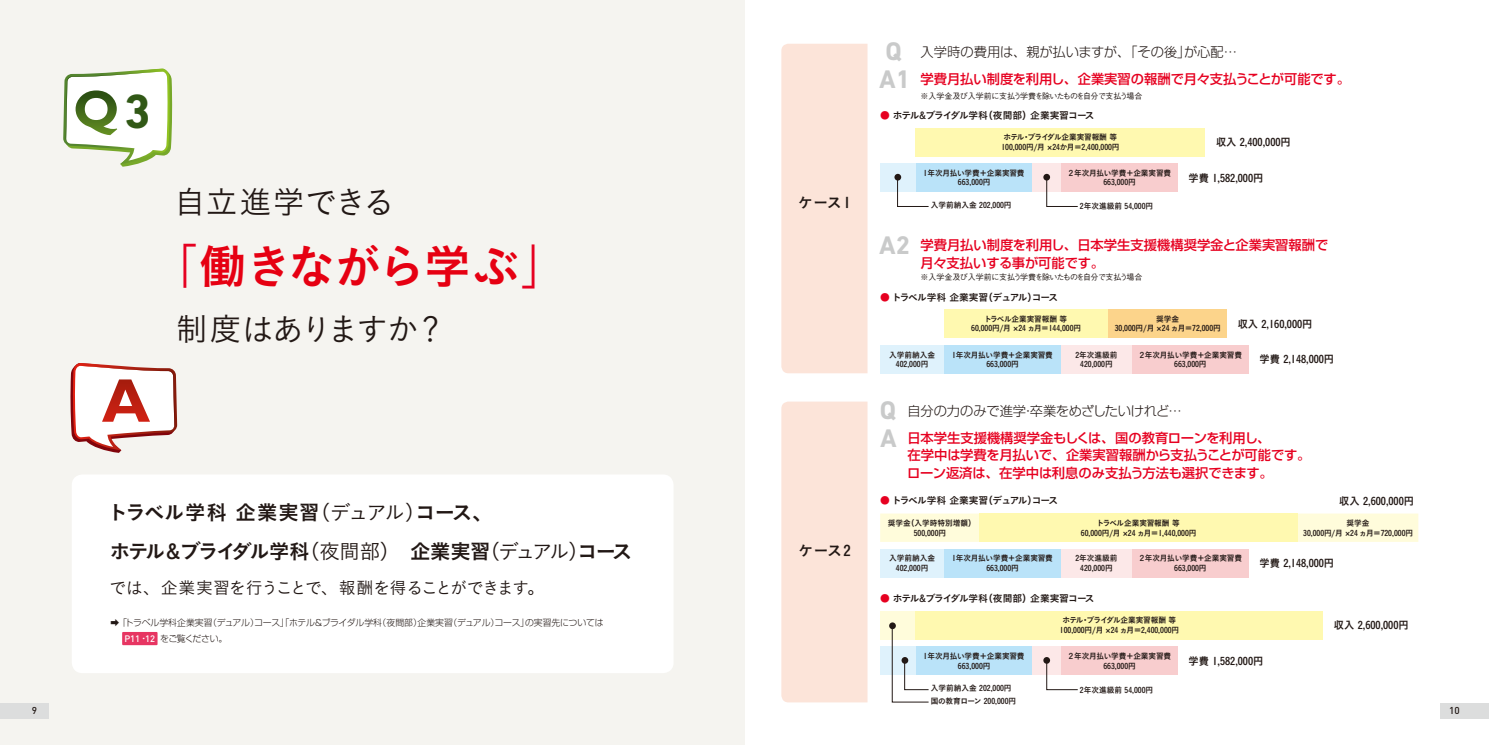
<style>
.page{position:relative;width:1489px;height:745px;background:#fff}
.page>*{position:absolute;margin:0;border:0;box-sizing:border-box;transform-origin:0 0}
.t1{font:700 48.75px "DIN Next LT Pro";color:#315816}
.t2{font:47px "Koburina Go Std W6";letter-spacing:-.015em;color:#e60012}
.t3{font:31.88px "Koburina Go Std W3";letter-spacing:-.04em;color:#221815}
.t4{font:31.88px "Koburina Go Std W3";color:#221815}
.t5{font:700 25.88px "DIN Next LT Pro";color:#c9caca}
.t6{font:20.38px/38.1px "Koburina Go Std W6";letter-spacing:-.04em;color:#221815}
.t7{font:16.88px "Koburina Go Std W3";letter-spacing:-.045em;color:#221815}
.t8{font:14.62px "Koburina Go Std W6";letter-spacing:.04em;color:#221815}
.t9{font:500 13.25px/17.8px "Shin Go Pr 6 N";letter-spacing:-.01em;color:#e60020}
.t10{font:300 13.25px "Shin Go Pr 6 N";color:#221815}
.t11{font:300 13.25px "Shin Go Pr 6 N";letter-spacing:-.02em;color:#221815}
.t12{font:10.62px "Koburina Go Std W6";color:#221815;scale:.96 1}
.t13{font:500 9.88px "DIN";color:#221815}
.t14{font:9.75px "Koburina Go Std W6";letter-spacing:-.085em;color:#221815}
.t15{font:300 8.88px/15.5px "Shin Go Pr 6 N";letter-spacing:-.02em;color:#221815}
.t16{font:8px/9.8px "Koburina Go Std W6";color:#221815;text-align:center;scale:.96 1}
.t17{font:500 8px "Gothic BBB Pr 6 N";letter-spacing:-.06em;color:#221815}
.s1{font-family:"UD Shin Go Pro";font-weight:300;color:#e60020}
.s2{font-family:"Koburina Go Std W3"}
.s3{font-family:"DIN";font-weight:500;font-size:9.25px;color:#fff}
.s4{font-weight:400;font-size:9.25px;color:#fff}
.s5{color:#e60020}
</style>
<div class="page">
<div style="left:0;top:0;width:744px;height:744px;background:#f5f4f0"></div>
<div style="left:72px;top:474px;width:601px;height:198px;background:#fff;border-radius:11px"></div>
<div style="left:943px;top:309px;width:165px;height:28px;background:#fff9b0"></div>
<div style="left:1108px;top:309px;width:118px;height:28px;background:#fcd48b"></div>
<div style="left:880px;top:345px;width:63px;height:28px;background:#dff2fc"></div>
<div style="left:943px;top:345px;width:117px;height:28px;background:#bae3f9"></div>
<div style="left:1060px;top:345px;width:71px;height:28px;background:#fce8e8"></div>
<div style="left:1131px;top:345px;width:117px;height:28px;background:#f8cdce"></div>
<div style="left:915px;top:128px;width:290px;height:28px;background:#fff9b0"></div>
<div style="left:880px;top:163px;width:35px;height:29px;background:#dff2fc"></div>
<div style="left:915px;top:163px;width:117px;height:29px;background:#bae3f9"></div>
<div style="left:1032px;top:163px;width:28px;height:29px;background:#fce8e8"></div>
<div style="left:1060px;top:163px;width:117px;height:29px;background:#f8cdce"></div>
<svg style="left:1046px;top:176px;width:32px;height:31px"></svg>
<svg style="left:897px;top:176px;width:32px;height:31px"></svg>
<div style="left:1043px;top:174px;width:7px;height:6px;background:#221815;border-radius:50%"></div>
<div style="left:894px;top:174px;width:7px;height:6px;background:#221815;border-radius:50%"></div>
<div style="left:880px;top:513px;width:538px;height:28px;background:#fffcdb"></div>
<div style="left:979px;top:513px;width:318px;height:28px;background:#fff9b0"></div>
<div style="left:880px;top:548px;width:63px;height:29px;background:#dff2fc"></div>
<div style="left:943px;top:548px;width:117px;height:29px;background:#bae3f9"></div>
<div style="left:1060px;top:548px;width:71px;height:29px;background:#fce8e8"></div>
<div style="left:1131px;top:548px;width:117px;height:29px;background:#f8cdce"></div>
<div style="left:880px;top:610px;width:35px;height:29px;background:#fffcdb"></div>
<div style="left:915px;top:610px;width:408px;height:29px;background:#fff9b0"></div>
<div style="left:880px;top:646px;width:35px;height:28px;background:#dff2fc"></div>
<div style="left:915px;top:646px;width:117px;height:28px;background:#bae3f9"></div>
<div style="left:1032px;top:646px;width:28px;height:28px;background:#fce8e8"></div>
<div style="left:1060px;top:646px;width:117px;height:28px;background:#f8cdce"></div>
<svg style="left:1046px;top:659px;width:32px;height:30px"></svg>
<svg style="left:1043px;top:656px;width:7px;height:7px"></svg>
<svg style="left:889px;top:622px;width:40px;height:80px"></svg>
<div style="left:123px;top:632px;width:34px;height:12px;background:#e73562"></div>
<svg style="left:70px;top:363px;width:107px;height:89px"></svg>
<div style="left:781px;top:44px;width:86px;height:329px;background:#fce4d9"></div>
<div style="left:781px;top:401px;width:86px;height:301px;background:#fce4d9"></div>
<svg style="left:63px;top:68px;width:109px;height:99px"></svg>
<div style="left:0;top:702px;width:49px;height:16px;background:#dcdddd"></div>
<div style="left:1440px;top:702px;width:48px;height:16px;background:#dcdddd"></div>
<h1 class="t1" style="left:124px;top:83px;width:29px">3</h1>
<h3 class="t4" style="left:174px;top:178px;width:222px">自立進学できる</h3>
<h2 class="t2" style="left:150px;top:230px;width:419px"><span class="s1">「</span>働きながら学ぶ<span class="s1">」</span></h2>
<h3 class="t3" style="left:176px;top:305px;width:272px">制度はありますか？</h3>
<h3 class="t6" style="left:108px;top:494px;width:526px">トラベル学科 企業実習<span class="s2">（デュアル）</span>コース、<br>ホテル＆ブライダル学科<span class="s2">（夜間部）</span>　企業実習<span class="s2">（デュアル）</span>コース</h3>
<h3 class="t7" style="left:110px;top:574px;width:436px">では、企業実習を行うことで、報酬を得ることができます。</h3>
<p class="t15" style="left:110px;top:614px;width:494px">➡ 「トラベル学科企業実習（デュアル）コース」「ホテル＆ブライダル学科（夜間部）企業実習（デュアル）コース」の実習先については　 <span class="s3">P11</span><span class="s4">・</span><span class="s3">12</span> をご覧ください。</p>
<h3 class="t8" style="left:798px;top:191px;width:54px">ケース1</h3>
<h3 class="t8" style="left:798px;top:539px;width:54px">ケース2</h3>
<h3 class="t5" style="left:885px;top:36px;width:18px">Q</h3>
<h3 class="t5" style="left:879px;top:64px;width:33px">A1</h3>
<h3 class="t10" style="left:920px;top:41px;width:318px">入学時の費用は、親が払いますが、「その後」が心配…</h3>
<h3 class="t9" style="left:920px;top:69px;width:431px">学費月払い制度を利用し、企業実習の報酬で月々支払うことが可能です。</h3>
<p class="t17" style="left:920px;top:90px;width:223px">※入学金及び入学前に支払う学費を除いたものを自分で支払う場合</p>
<p class="t14" style="left:880px;top:107px;width:216px"><span class="s5">●</span> ホテル&amp;ブライダル学科（夜間部）企業実習コース</p>
<p class="t16" style="left:1001px;top:132px;width:125px;text-align:left">ホテル・ブライダル企業実習報酬 等<br>100,000円/月 ×24か月＝2,400,000円</p>
<h3 class="t12" style="left:1215px;top:134px;width:79px">収入 2,400,000円</h3>
<p class="t16" style="left:923px;top:168px;width:107px">1年次月払い学費＋企業実習費<br>663,000円</p>
<p class="t16" style="left:1067px;top:168px;width:110px">２年次月払い学費＋企業実習費<br>663,000円</p>
<h3 class="t12" style="left:1188px;top:169px;width:79px">学費 1,582,000円</h3>
<p class="t16" style="left:930px;top:200px;width:86px">入学前納入金 202,000円</p>
<p class="t16" style="left:1079px;top:202px;width:78px">2年次進級前 54,000円</p>
<h3 class="t5" style="left:879px;top:230px;width:33px">A2</h3>
<h3 class="t9" style="left:920px;top:235px;width:409px">学費月払い制度を利用し、日本学生支援機構奨学金と企業実習報酬で月々支払いする事が可能です。</h3>
<p class="t17" style="left:920px;top:271px;width:223px">※入学金及び入学前に支払う学費を除いたものを自分で支払う場合</p>
<p class="t14" style="left:880px;top:289px;width:180px"><span class="s5">●</span> トラベル学科 企業実習（デュアル）コース</p>
<p class="t16" style="left:971px;top:314px;width:116px">トラベル企業実習報酬 等<br>60,000円/月 ×24 ヵ月＝144,000円</p>
<p class="t16" style="left:1114px;top:314px;width:112px">奨学金<br>30,000円/月 ×24 ヵ月＝72,000円</p>
<h3 class="t12" style="left:1237px;top:315px;width:79px">収入 2,160,000円</h3>
<p class="t16" style="left:889px;top:349px;width:49px">入学前納入金<br>402,000円</p>
<p class="t16" style="left:951px;top:349px;width:107px">1年次月払い学費＋企業実習費<br>663,000円</p>
<p class="t16" style="left:1075px;top:349px;width:45px">2年次進級前<br>420,000円</p>
<p class="t16" style="left:1137px;top:349px;width:110px">２年次月払い学費＋企業実習費<br>663,000円</p>
<h3 class="t12" style="left:1259px;top:351px;width:79px">学費 2,148,000円</h3>
<h3 class="t5" style="left:879px;top:394px;width:18px">Q</h3>
<h3 class="t11" style="left:907px;top:399px;width:276px">自分の力のみで進学・卒業をめざしたいけれど…</h3>
<h3 class="t9" style="left:907px;top:428px;width:405px">日本学生支援機構奨学金もしくは、国の教育ローンを利用し、<br>在学中は学費を月払いで、企業実習報酬から支払うことが可能です。ローン返済は、在学中は利息のみ支払う方法も選択できます。</h3>
<p class="t14" style="left:880px;top:493px;width:180px"><span class="s5">●</span> トラベル学科 企業実習（デュアル）コース</p>
<p class="t16" style="left:887px;top:518px;width:93px">奨学金（入学時特別増額）<br>500,000円</p>
<p class="t16" style="left:1080px;top:518px;width:122px">トラベル企業実習報酬 等<br>60,000円/月 ×24 ヵ月＝1,440,000円</p>
<p class="t16" style="left:1302px;top:518px;width:116px">奨学金<br>30,000円/月 ×24 ヵ月＝720,000円</p>
<p class="t16" style="left:889px;top:553px;width:49px">入学前納入金<br>402,000円</p>
<p class="t16" style="left:951px;top:553px;width:107px">1年次月払い学費＋企業実習費<br>663,000円</p>
<p class="t16" style="left:1075px;top:553px;width:45px">2年次進級前<br>420,000円</p>
<p class="t16" style="left:1137px;top:553px;width:110px">２年次月払い学費＋企業実習費<br>663,000円</p>
<h3 class="t12" style="left:1259px;top:554px;width:79px">学費 2,148,000円</h3>
<h3 class="t5" style="left:880px;top:422px;width:18px">A</h3>
<h3 class="t12" style="left:1339px;top:492px;width:79px">収入 2,600,000円</h3>
<p class="t14" style="left:880px;top:590px;width:216px"><span class="s5">●</span> ホテル&amp;ブライダル学科（夜間部）企業実習コース</p>
<p class="t16" style="left:1059px;top:615px;width:126px">ホテル・ブライダル企業実習報酬 等<br>100,000円/月 ×24 ヵ月＝2,400,000円</p>
<h3 class="t12" style="left:1333px;top:616px;width:79px">収入 2,600,000円</h3>
<p class="t16" style="left:923px;top:650px;width:107px">1年次月払い学費＋企業実習費<br>663,000円</p>
<p class="t16" style="left:1067px;top:650px;width:110px">２年次月払い学費＋企業実習費<br>663,000円</p>
<h3 class="t12" style="left:1188px;top:652px;width:79px">学費 1,582,000円</h3>
<p class="t16" style="left:930px;top:683px;width:86px">入学前納入金 202,000円</p>
<p class="t16" style="left:1079px;top:684px;width:78px">2年次進級前 54,000円</p>
<p class="t16" style="left:930px;top:695px;width:90px">国の教育ローン 200,000円</p>
<p class="t13" style="left:32px;top:703px;width:7px">9</p>
<p class="t13" style="left:1448px;top:703px;width:12px">10</p>
</div>
